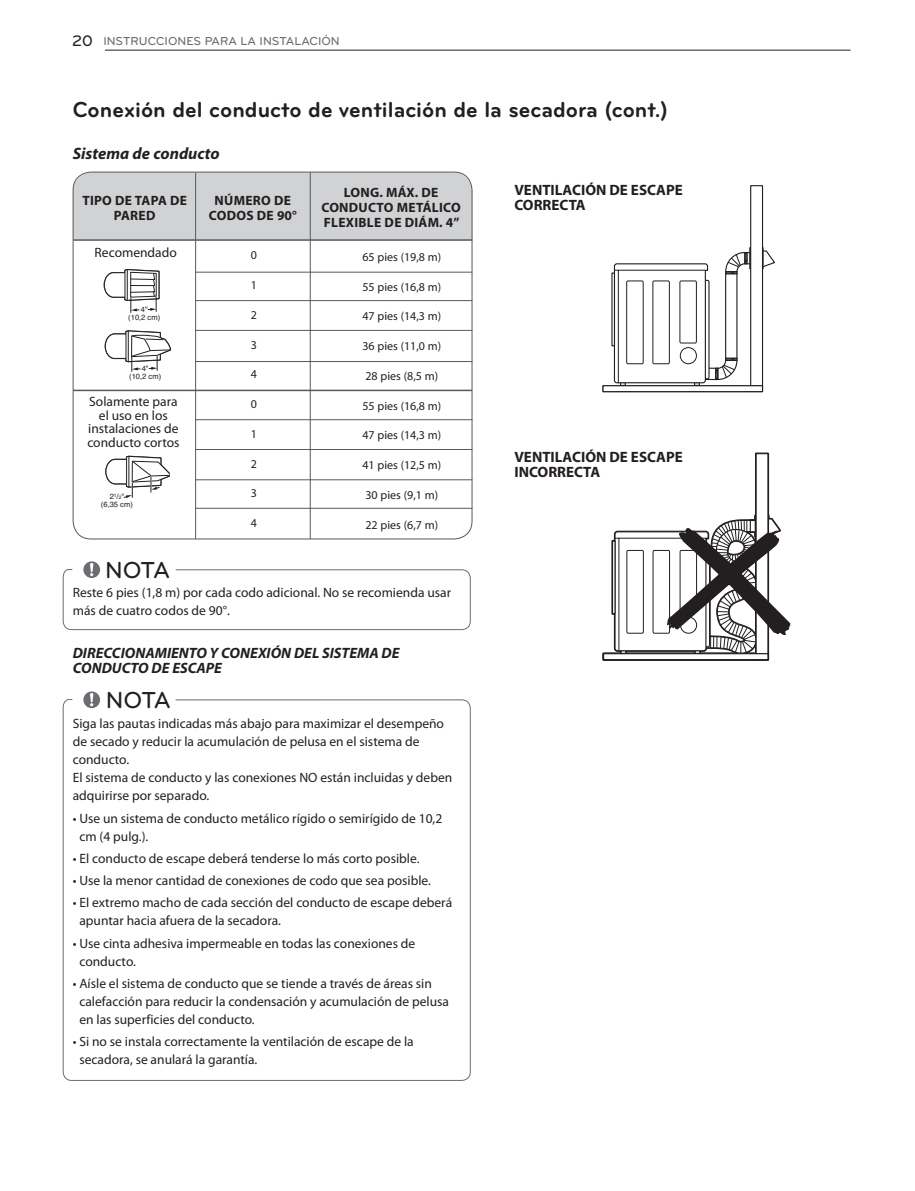
<style>
.page{position:relative;width:915px;height:1191px;background:#fff}
.page>*{position:absolute;margin:0;border:0;box-sizing:border-box;transform-origin:0 0}
.t1{font:500 24px "Bryant LG";letter-spacing:-.05em;color:#231f20}
.t2{font:700 22.5px "Bryant LG";color:#231f20}
.t3{font:italic 700 16.5px "Myriad Pro";color:#231f20}
.t4{font:700 15px "Myriad Pro";color:#231f20}
.t5{font:italic 700 15px/15px "Myriad Pro";color:#231f20}
.t6{font:13.5px/18px "Myriad Pro";color:#231f20}
.t7{font:700 13.5px/15px "Myriad Pro";letter-spacing:.02em;color:#231f20;text-align:center}
.t8{font:12px "Myriad Pro";color:#231f20}
.t9{font:500 12px "Bryant LG";color:#6c6d70}
.t10{font:7.5px/7.5px "Helvetica";color:#231f20;text-align:center}
.s1{font-size:15.75px;color:#231f20}
.s2{font-size:4.8px}
</style>
<div class="page">
<hr style="left:105px;top:50px;width:745px;height:1px;background:#231f20">
<div style="left:73px;top:172px;width:399px;height:67px;background:#d1d2d4"></div>
<hr style="left:195px;top:173px;width:1px;height:366px;background:#57585a">
<hr style="left:310px;top:172px;width:1px;height:367px;background:#57585a">
<hr style="left:73px;top:239px;width:399px;height:2px;background:#57585a">
<hr style="left:195px;top:272px;width:277px;height:1px;background:#57585a">
<hr style="left:73px;top:389px;width:399px;height:2px;background:#57585a">
<svg style="left:103px;top:269px;width:57px;height:43px"></svg>
<svg style="left:104px;top:330px;width:68px;height:41px"></svg>
<svg style="left:105px;top:455px;width:65px;height:43px"></svg>
<hr style="left:195px;top:300px;width:277px;height:1px;background:#57585a">
<hr style="left:195px;top:330px;width:277px;height:1px;background:#57585a">
<hr style="left:195px;top:361px;width:277px;height:1px;background:#57585a">
<hr style="left:195px;top:419px;width:277px;height:1px;background:#57585a">
<hr style="left:195px;top:449px;width:277px;height:1px;background:#57585a">
<hr style="left:195px;top:479px;width:277px;height:1px;background:#57585a">
<hr style="left:195px;top:508px;width:277px;height:1px;background:#57585a">
<svg style="left:762px;top:246px;width:13px;height:24px"></svg>
<svg style="left:747px;top:252px;width:2px;height:12px"></svg>
<div style="left:749px;top:185px;width:13px;height:201px;background:#fff;border:1px solid #231f20"></div>
<div style="left:602px;top:385px;width:160px;height:7px;background:#fff;border:1px solid #231f20"></div>
<svg style="left:708px;top:368px;width:6px;height:12px"></svg>
<div style="left:724px;top:271px;width:13px;height:90px;background:#fff;border:1px solid #231f20"></div>
<div style="left:701px;top:280px;width:8px;height:99px;border:1px solid #231f20;border-radius:2px"></div>
<svg style="left:724px;top:357px;width:13px;height:1px"></svg>
<svg style="left:715px;top:358px;width:22px;height:22px"></svg>
<svg style="left:724px;top:252px;width:23px;height:22px"></svg>
<svg style="left:613px;top:263px;width:95px;height:123px"></svg>
<div style="left:679px;top:347px;width:17px;height:17px;border:1px solid #231f20;border-radius:50%"></div>
<svg style="left:755px;top:452px;width:13px;height:1px"></svg>
<div style="left:611px;top:540px;width:5px;height:75px;background:#d8d7d7"></div>
<div style="left:755px;top:453px;width:13px;height:201px;background:#fff;border:1px solid #231f20"></div>
<div style="left:602px;top:653px;width:166px;height:7px;background:#fff;border:1px solid #231f20"></div>
<hr style="left:611px;top:540px;width:4px;height:74px;background:#7e7b7c">
<svg style="left:612px;top:513px;width:177px;height:144px"></svg>
<svg style="left:62px;top:561px;width:409px;height:69px"></svg>
<svg style="left:62px;top:699px;width:409px;height:382px"></svg>
<svg style="left:83px;top:691px;width:17px;height:17px"></svg>
<p class="t9" style="left:72px;top:33px;width:269px"><span class="s1">20</span> INSTRUCCIONES PARA LA INSTALACIÓN</p>
<h2 class="t2" style="left:73px;top:95px;width:596px">Conexión del conducto de ventilación de la secadora (cont.)</h2>
<p class="t3" style="left:73px;top:143px;width:148px">SISTEMA DE CONDUCTO</p>
<p class="t7" style="left:82px;top:192px;width:69px">TIPO DE TAPA</p>
<p class="t7" style="left:170px;top:192px;width:17px">DE</p>
<p class="t7" style="left:114px;top:207px;width:9px">PARE</p>
<p class="t7" style="left:146px;top:207px;width:11px">D</p>
<p class="t7" style="left:209px;top:193px;width:89px">NÚMERO DE<br>CODOS DE 90°</p>
<p class="t7" style="left:321px;top:184px;width:141px">LONG. MÁX. DE<br>CONDUCTO METÁLICO<br>FLEXIBLE DE DIÁM. 4”</p>
<p class="t8" style="left:362px;top:249px;width:80px">65 pies (19,8 m)</p>
<p class="t8" style="left:362px;top:279px;width:80px">55 pies (16,8 m)</p>
<p class="t8" style="left:362px;top:309px;width:80px">47 pies (14,3 m)</p>
<p class="t8" style="left:362px;top:338px;width:80px">36 pies (11,0 m)</p>
<p class="t8" style="left:365px;top:368px;width:74px">28 pies (8,5 m)</p>
<p class="t8" style="left:362px;top:398px;width:80px">55 pies (16,8 m)</p>
<p class="t8" style="left:362px;top:428px;width:80px">47 pies (14,3 m)</p>
<p class="t8" style="left:362px;top:457px;width:80px">41 pies (12,5 m)</p>
<p class="t8" style="left:365px;top:487px;width:74px">30 pies (9,1 m)</p>
<p class="t8" style="left:365px;top:517px;width:74px">22 pies (6,7 m)</p>
<p class="t6" style="left:95px;top:243px;width:84px">Recomendado</p>
<p class="t8" style="left:251px;top:248px;width:8px">0</p>
<p class="t8" style="left:251px;top:277px;width:8px">1</p>
<p class="t8" style="left:251px;top:307px;width:8px">2</p>
<p class="t8" style="left:251px;top:337px;width:8px">3</p>
<p class="t8" style="left:251px;top:367px;width:8px">4</p>
<p class="t8" style="left:251px;top:396px;width:8px">0</p>
<p class="t8" style="left:251px;top:426px;width:8px">1</p>
<p class="t8" style="left:251px;top:456px;width:8px">2</p>
<p class="t8" style="left:251px;top:486px;width:8px">3</p>
<p class="t8" style="left:251px;top:515px;width:8px">4</p>
<p class="t10" style="left:128px;top:305px;width:33px">4"<br>(10,2 cm)</p>
<p class="t10" style="left:129px;top:364px;width:33px">4"<br>(10,2 cm)</p>
<p class="t6" style="left:87px;top:395px;width:94px;line-height:13.5px;text-align:center">Solamente para el uso en los instalaciones de conducto cortos</p>
<p class="t10" style="left:101px;top:492px;width:33px">2<sup>1</sup>/<span class="s2">2</span>" (6,35 cm)</p>
<h1 class="t1" style="left:105px;top:555px;width:67px">NOTA</h1>
<p class="t6" style="left:73px;top:583px;width:380px">Reste 6 pies (1,8 m) por cada codo adicional. No se recomienda usar más de cuatro codos de 90°.</p>
<p class="t5" style="left:73px;top:645px;width:328px">DIRECCIONAMIENTO Y CONEXIÓN DEL SISTEMA DE<br>CONDUCTO DE ESCAPE</p>
<h1 class="t1" style="left:106px;top:685px;width:67px">NOTA</h1>
<p class="t6" style="left:73px;top:714px;width:381px">Siga las pautas indicadas más abajo para maximizar el desempeño de secado y reducir la acumulación de pelusa en el sistema de conducto.<br>El sistema de conducto y las conexiones NO están incluidas y deben adquirirse por separado.</p>
<p class="t6" style="left:79px;top:809px;width:364px;text-indent:-7px">• Use un sistema de conducto metálico rígido o semirígido de 10,2 cm (4 pulg.).</p>
<p class="t6" style="left:73px;top:849px;width:348px">• El conducto de escape deberá tenderse lo más corto posible.</p>
<p class="t6" style="left:73px;top:871px;width:359px">• Use la menor cantidad de conexiones de codo que sea posible.</p>
<p class="t6" style="left:79px;top:893px;width:374px;text-indent:-7px">• El extremo macho de cada sección del conducto de escape deberá apuntar hacia afuera de la secadora.</p>
<p class="t6" style="left:79px;top:934px;width:337px;text-indent:-7px">• Use cinta adhesiva impermeable en todas las conexiones de conducto.</p>
<p class="t6" style="left:79px;top:974px;width:371px;text-indent:-7px">• Aísle el sistema de conducto que se tiende a través de áreas sin calefacción para reducir la condensación y acumulación de pelusa en las superficies del conducto.</p>
<p class="t6" style="left:79px;top:1032px;width:336px;text-indent:-7px">• Si no se instala correctamente la ventilación de escape de la secadora, se anulará la garantía.</p>
<p class="t4" style="left:514px;top:180px;width:10px">VEN</p>
<p class="t4" style="left:542px;top:180px;width:16px">TILACI</p>
<p class="t4" style="left:585px;top:180px;width:55px">ÓN DE ESCAPE</p>
<p class="t4" style="left:514px;top:195px;width:29px">CORREC</p>
<p class="t4" style="left:568px;top:195px;width:17px">TA</p>
<p class="t4" style="left:514px;top:447px;width:10px">VEN</p>
<p class="t4" style="left:542px;top:447px;width:16px">TILACI</p>
<p class="t4" style="left:585px;top:447px;width:55px">ÓN DE ESCAPE</p>
<p class="t4" style="left:514px;top:462px;width:44px">INCORREC</p>
<p class="t4" style="left:583px;top:462px;width:17px">TA</p>
</div>
